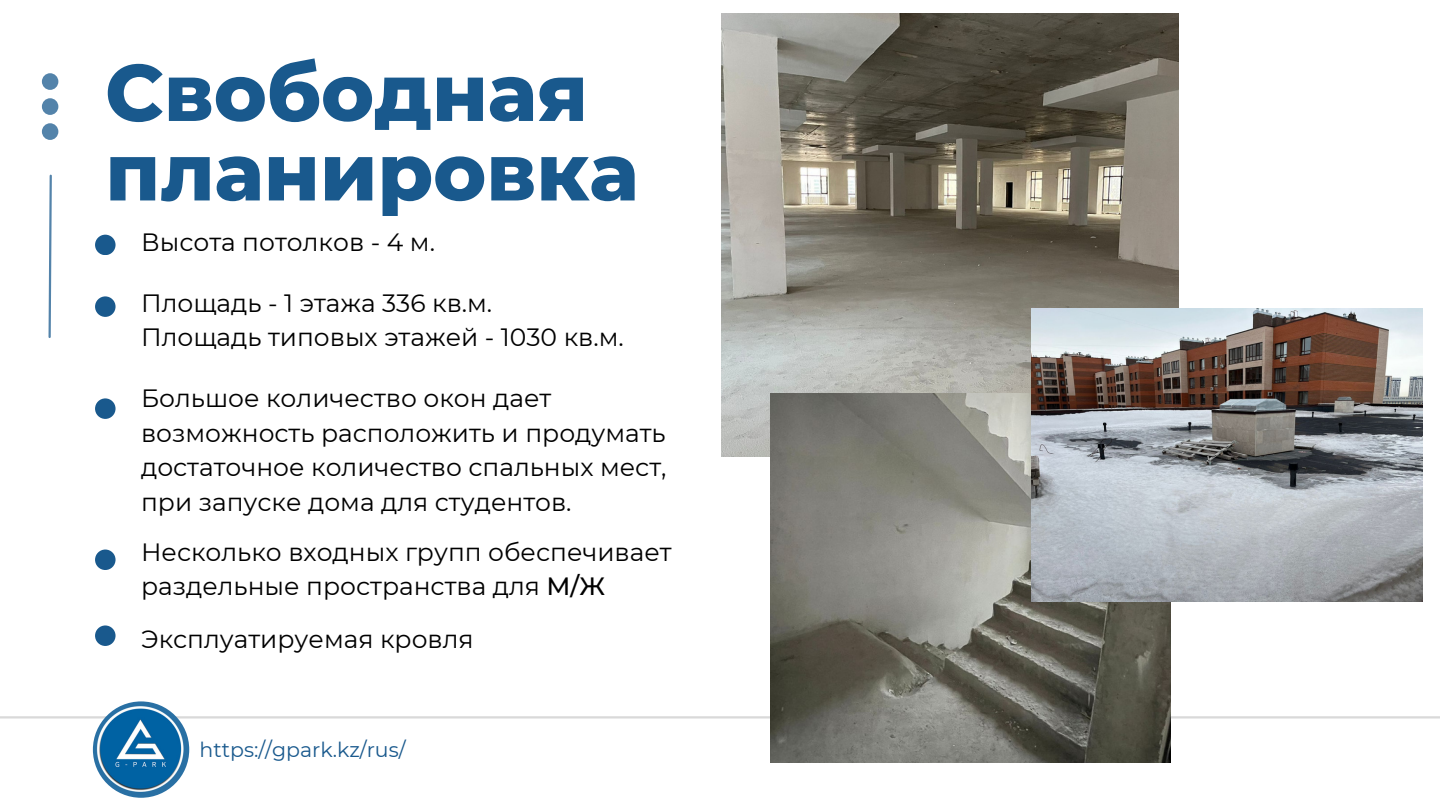
<style>
.page{position:relative;width:1440px;height:810px;background:#fff}
.page>*{position:absolute;margin:0;border:0;box-sizing:border-box;transform-origin:0 0}
.t1{font:800 80px/79.5px "Montserrat";color:#19598d}
.t2{font:25px/34.5px "Montserrat";color:#000}
.t3{font:20.5px "Montserrat";color:#19598d}
.s1{font-weight:500}
</style>
<div class="page">
<hr style="left:0;top:716px;width:1440px;height:3px;background:#d9d9d9">
<img style="left:721px;top:13px;width:458px;height:443px">
<svg style="left:42px;top:73px;width:16px;height:67px"></svg>
<svg style="left:48px;top:174px;width:4px;height:164px"></svg>
<div style="left:95px;top:398px;width:21px;height:21px;background:#19598d;border-radius:50%"></div>
<img style="left:93px;top:701px;width:96px;height:97px;border-radius:50%">
<img style="left:770px;top:394px;width:400px;height:368px">
<div style="left:95px;top:550px;width:21px;height:20px;background:#19598d;border-radius:50%"></div>
<div style="left:95px;top:235px;width:21px;height:20px;background:#19598d;border-radius:50%"></div>
<div style="left:95px;top:296px;width:21px;height:21px;background:#19598d;border-radius:50%"></div>
<div style="left:95px;top:625px;width:21px;height:21px;background:#19598d;border-radius:50%"></div>
<img style="left:1032px;top:309px;width:390px;height:293px">
<p class="t1" style="left:105px;top:53px;width:535px">Свободная планировка</p>
<p class="t2" style="left:141px;top:224px;width:295px">Высота потолков - 4 м.</p>
<p class="t2" style="left:141px;top:285px;width:353px">Площадь - 1 этажа 336 кв.м.</p>
<p class="t2" style="left:141px;top:320px;width:484px">Площадь типовых этажей - 1030 кв.м.</p>
<p class="t2" style="left:141px;top:381px;width:527px">Большое количество окон дает возможность расположить и продумать достаточное количество спальных мест, при запуске дома для студентов.</p>
<p class="t2" style="left:141px;top:534px;width:532px">Несколько входных групп обеспечивает раздельные пространства для <span class="s1">М/Ж</span></p>
<p class="t2" style="left:141px;top:622px;width:334px">Эксплуатируемая кровля</p>
<p class="t3" style="left:200px;top:737px;width:208px">https://gpark.kz/rus/</p>
</div>
